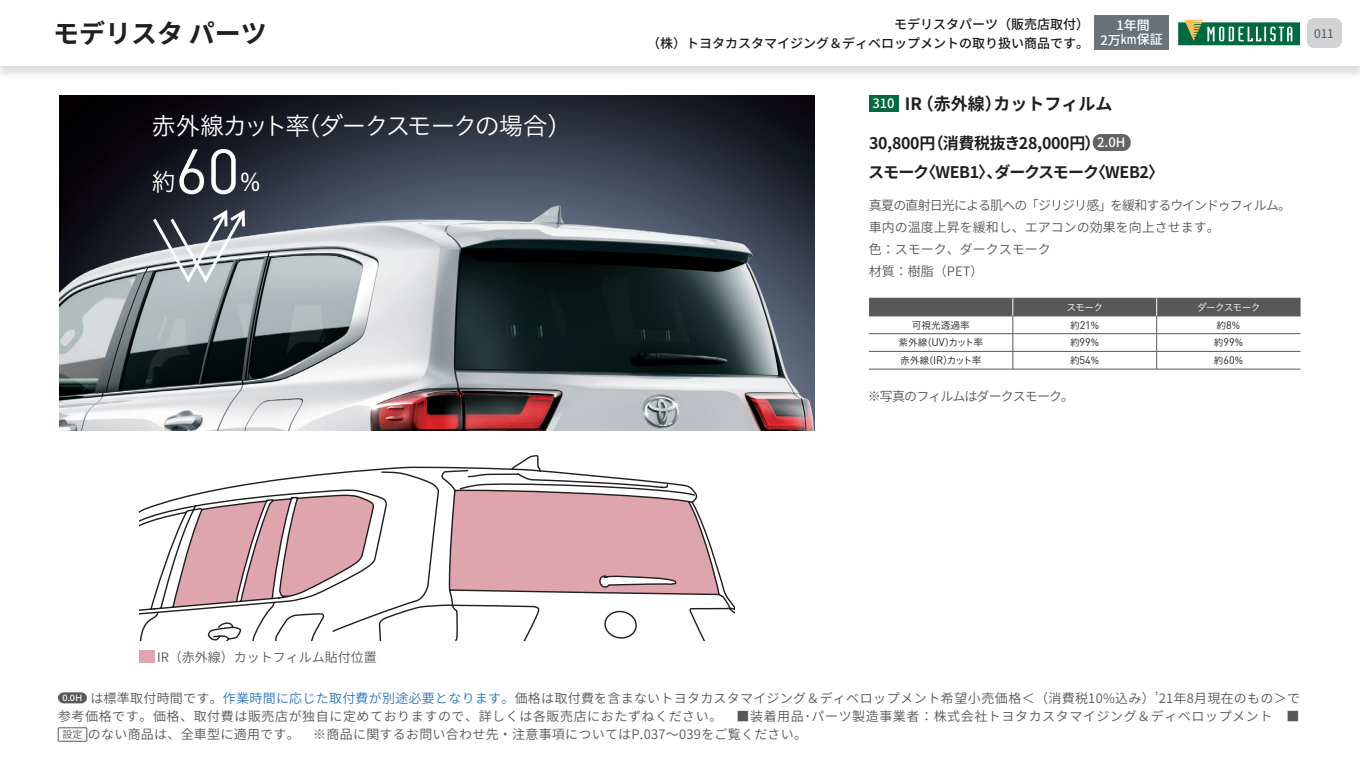
<style>
.page{position:relative;width:1360px;height:765px;background:#fff}
.page>*{position:absolute;margin:0;border:0;box-sizing:border-box;transform-origin:0 0}
.t1{font:62.6px "DIN";color:#fff}
.t2{font:700 26px "Noto Sans CJ Kjp";color:#231f20}
.t3{font:24.4px "Hiragino UD Sans Std N W3";letter-spacing:-.075em;color:#fff}
.t4{font:700 17px "Noto Sans CJ Kjp";color:#231f20}
.t5{font:700 16px/29.5px "Noto Sans CJ Kjp";letter-spacing:-.02em;color:#231f20}
.t6{font:600 13px "Noto Sans CJ Kjp";letter-spacing:.02em;color:#57585a}
.t7{font:600 13px/22px "Noto Sans CJ Kjp";color:#57585a}
.t8{font:600 13px "Noto Sans CJ Kjp";letter-spacing:.045em;color:#57585a}
.t9{font:500 13px/19px "Noto Sans CJ Kjp";color:#1c1c1c;text-align:right}
.t10{font:600 13px "Noto Sans CJ Kjp";letter-spacing:-.07em;color:#57585a}
.t11{font:500 13px/14.1px "Noto Sans CJ Kjp";color:#fff;text-align:center}
.t12{font:12px "Noto Sans CJ Kjp";color:#57585a}
.t13{font:9.7px "Hiragino UD Sans Std N W3";letter-spacing:-.015em;color:#231f20}
.t14{font:9.7px "Hiragino UD Sans Std N W3";letter-spacing:-.075em;color:#fff}
.s1{font-weight:500;font-size:13px;color:#fff}
.s2{font-family:"DIN";font-size:10.9px}
.s3{color:#2e76bc}
.s4{font-size:10px}
</style>
<div class="page">
<div style="left:0;top:0;width:1360px;height:80px;background:#231f20;opacity:.15"></div>
<div style="left:0;top:0;width:1360px;height:66px;background:#fff"></div>
<div style="left:1307px;top:18px;width:35px;height:30px;background:#d1d2d4;border-radius:7px"></div>
<div style="left:1094px;top:15px;width:75px;height:35px;background:#697379"></div>
<div style="left:1178px;top:22px;width:122px;height:23px;background:#00693f"></div>
<svg style="left:1184px;top:20px;width:108px;height:22px"></svg>
<svg style="left:58px;top:692px;width:29px;height:11px"></svg>
<div style="left:58px;top:728px;width:29px;height:14px;border:1px solid #57585a"></div>
<div style="left:139px;top:650px;width:15px;height:13px;background:#dfa5ad"></div>
<div style="left:869px;top:95px;width:29px;height:17px;background:#00693f"></div>
<div style="left:1093px;top:134px;width:38px;height:17px;background:#646464;border-radius:8px"></div>
<svg style="left:139px;top:455px;width:596px;height:185px"></svg>
<img style="left:59px;top:95px;width:756px;height:336px">
<svg style="left:150px;top:207px;width:98px;height:79px;background:#878c92"></svg>
<hr style="left:869px;top:369px;width:144px;height:1px;background:#57585a">
<hr style="left:1013px;top:369px;width:144px;height:1px;background:#57585a">
<hr style="left:1157px;top:369px;width:144px;height:1px;background:#57585a">
<svg style="left:869px;top:298px;width:432px;height:71px"></svg>
<p class="t9" style="left:647px;top:15px;width:443px">モデリスタパーツ（販売店取付）<br>（株）トヨタカスタマイジング＆ディベロップメントの取り扱い商品です。</p>
<p class="t11" style="left:1101px;top:19px;width:64px">1年間<br>2万km保証</p>
<h2 class="t2" style="left:53px;top:19px;width:215px">モデリスタ パーツ</h2>
<p class="t12" style="left:1314px;top:26px;width:21px">011</p>
<h3 class="t3" style="left:151px;top:107px;width:422px">赤外線カット率（ダークスモークの場合）</h3>
<h3 class="t3" style="left:152px;top:164px;width:26px">約</h3>
<h1 class="t1" style="left:175px;top:132px;width:66px">60</h1>
<h3 class="t3" style="left:238px;top:164px;width:26px">％</h3>
<p class="t7" style="left:157px;top:646px;width:221px">IR（赤外線）カットフィルム貼付位置</p>
<h3 class="t4" style="left:872px;top:94px;width:241px"><span class="s1">310</span> IR（赤外線）カットフィルム</h3>
<p class="t5" style="left:868px;top:128px;width:297px">30,800円（消費税抜き28,000円）<span class="s1">2.0H<br></span>スモーク〈WEB1〉、ダークスモーク〈WEB2〉</p>
<p class="t7" style="left:869px;top:195px;width:424px">真夏の直射日光による肌への「ジリジリ感」を緩和するウインドゥフィルム。車内の温度上昇を緩和し、エアコンの効果を向上させます。<br>色：スモーク、ダークスモーク<br>材質：樹脂（PET）</p>
<p class="t14" style="left:1067px;top:300px;width:38px">スモーク</p>
<p class="t14" style="left:1197px;top:300px;width:65px">ダークスモーク</p>
<p class="t13" style="left:912px;top:318px;width:59px">可視光透過率</p>
<p class="t13" style="left:1070px;top:318px;width:31px">約<span class="s2">21</span>％</p>
<p class="t13" style="left:1217px;top:318px;width:26px">約<span class="s2">8</span>％</p>
<p class="t13" style="left:899px;top:335px;width:86px">紫外線（<span class="s2">UV</span>）カット率</p>
<p class="t13" style="left:1070px;top:335px;width:31px">約<span class="s2">99</span>％</p>
<p class="t13" style="left:1214px;top:335px;width:31px">約<span class="s2">99</span>％</p>
<p class="t13" style="left:900px;top:353px;width:83px">赤外線（<span class="s2">IR</span>）カット率</p>
<p class="t13" style="left:1070px;top:353px;width:31px">約<span class="s2">54</span>％</p>
<p class="t13" style="left:1214px;top:353px;width:31px">約<span class="s2">60</span>％</p>
<p class="t10" style="left:868px;top:389px;width:208px">※写真のフィルムはダークスモーク。</p>
<p class="t6" style="left:63px;top:691px;width:1239px"><sup>0.0H</sup> は標準取付時間です。<span class="s3">作業時間に応じた取付費が別途必要となります。</span>価格は取付費を含まないトヨタカスタマイジング＆ディベロップメント希望小売価格＜（消費税10%込み）’21年8月現在のもの＞で</p>
<p class="t8" style="left:58px;top:709px;width:1243px">参考価格です。価格、取付費は販売店が独自に定めておりますので、詳しくは各販売店におたずねください。　■装着用品･パーツ製造事業者：株式会社トヨタカスタマイジング＆ディベロップメント　■</p>
<p class="t6" style="left:63px;top:727px;width:746px"><span class="s4">設定</span>のない商品は、全車型に適用です。　※商品に関するお問い合わせ先・注意事項についてはP.037～039をご覧ください。</p>
</div>
